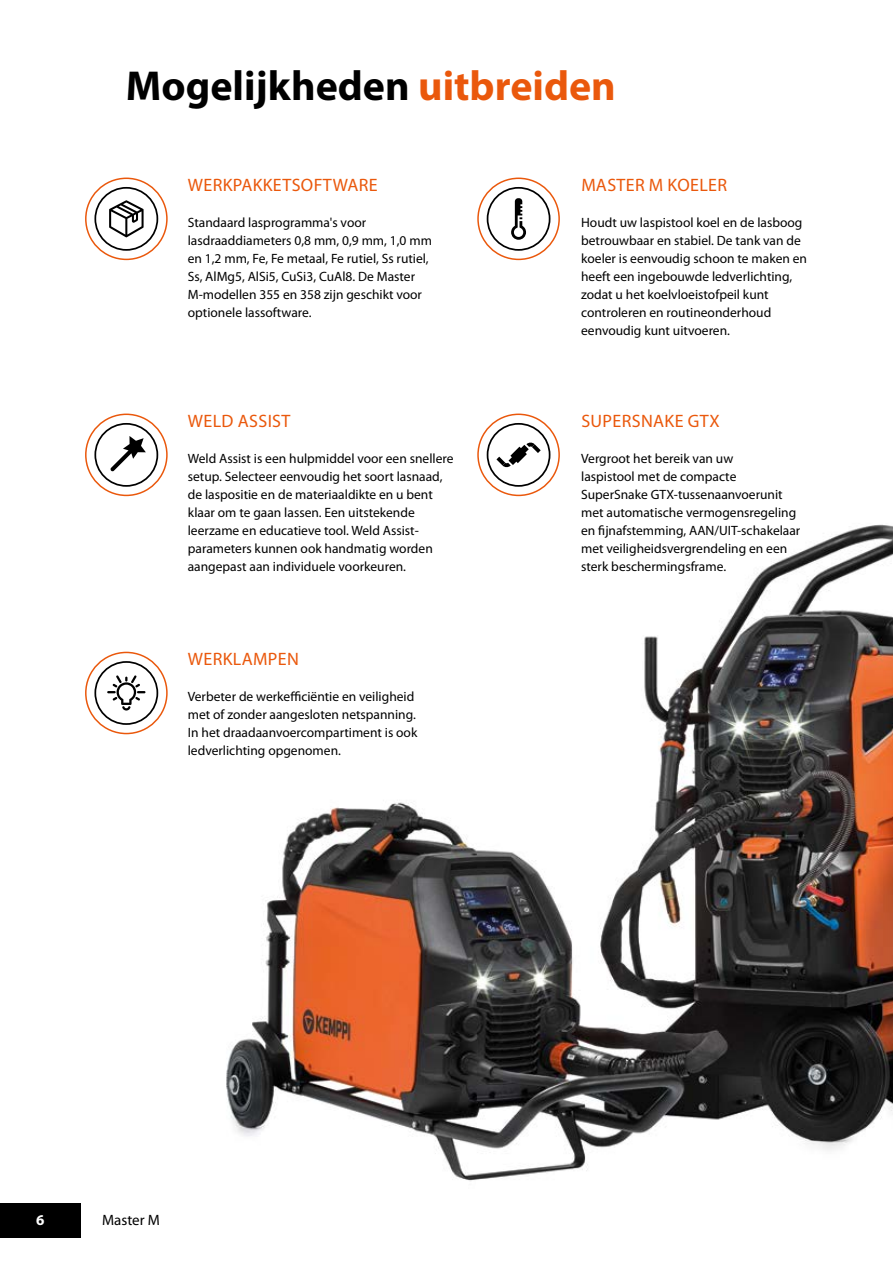
<style>
.page{position:relative;width:893px;height:1263px;background:#fff}
.page>*{position:absolute;margin:0;border:0;box-sizing:border-box;transform-origin:0 0}
.t1{font:700 42px "Myriad Pro";color:#000}
.t2{font:18px "Myriad Pro";letter-spacing:.02em;color:#ea580c}
.t3{font:15px "Myriad Pro";color:#000}
.t4{font:700 15px "Myriad Pro";color:#fff}
.t5{font:13.5px/18px "Myriad Pro";color:#000}
.s1{color:#ea580c}
</style>
<div class="page">
<img style="left:226px;top:255px;width:667px;height:926px">
<div style="left:0;top:1203px;width:81px;height:34px;background:#000"></div>
<div style="left:85px;top:178px;width:83px;height:82px;border:2px solid #ea580c;border-radius:50%"></div>
<svg style="left:94px;top:187px;width:64px;height:64px"></svg>
<div style="left:85px;top:652px;width:83px;height:82px;border:2px solid #ea580c;border-radius:50%"></div>
<svg style="left:94px;top:661px;width:64px;height:64px"></svg>
<div style="left:85px;top:414px;width:83px;height:82px;border:2px solid #ea580c;border-radius:50%"></div>
<svg style="left:94px;top:423px;width:64px;height:64px"></svg>
<div style="left:477px;top:178px;width:83px;height:82px;border:2px solid #ea580c;border-radius:50%"></div>
<svg style="left:487px;top:187px;width:63px;height:64px"></svg>
<div style="left:477px;top:414px;width:83px;height:82px;border:2px solid #ea580c;border-radius:50%"></div>
<svg style="left:487px;top:423px;width:63px;height:64px"></svg>
<h1 class="t1" style="left:126px;top:58px;width:492px">Mogelijkheden <span class="s1">uitbreiden</span></h1>
<h2 class="t2" style="left:188px;top:174px;width:191px">WERKPAKKETSOFTWARE</h2>
<p class="t5" style="left:188px;top:213px;width:246px">Standaard lasprogramma's voor lasdraaddiameters 0,8 mm, 0,9 mm, 1,0 mm en 1,2 mm, Fe, Fe metaal, Fe rutiel, Ss rutiel, Ss, AlMg5, AlSi5, CuSi3, CuAl8. De Master M-modellen 355 en 358 zijn geschikt voor optionele lassoftware.</p>
<h2 class="t2" style="left:188px;top:410px;width:104px">WELD ASSIST</h2>
<p class="t5" style="left:188px;top:449px;width:267px">Weld Assist is een hulpmiddel voor een snellere setup. Selecteer eenvoudig het soort lasnaad, de laspositie en de materiaaldikte en u bent klaar om te gaan lassen. Een uitstekende leerzame en educatieve tool. Weld Assist&shy;parameters kunnen ook handmatig worden aangepast aan individuele voorkeuren.</p>
<h2 class="t2" style="left:188px;top:648px;width:112px">WERKLAMPEN</h2>
<p class="t5" style="left:188px;top:687px;width:231px">Verbeter de werkefficiëntie en veiligheid met of zonder aangesloten netspanning.<br>In het draadaanvoercompartiment is ook ledverlichting opgenomen.</p>
<h2 class="t2" style="left:581px;top:174px;width:147px">MASTER M KOELER</h2>
<p class="t5" style="left:581px;top:213px;width:227px">Houdt uw laspistool koel en de lasboog betrouwbaar en stabiel. De tank van de koeler is eenvoudig schoon te maken en heeft een ingebouwde ledverlichting, zodat u het koelvloeistofpeil kunt controleren en routineonderhoud eenvoudig kunt uitvoeren.</p>
<h2 class="t2" style="left:581px;top:410px;width:140px">SUPERSNAKE GTX</h2>
<p class="t5" style="left:581px;top:449px;width:221px">Vergroot het bereik van uw<br>laspistool met de compacte SuperSnake GTX-tussenaanvoerunit met automatische vermogensregeling en fijnafstemming, AAN/UIT-schakelaar met veiligheidsvergrendeling en een sterk beschermingsframe.</p>
<p class="t4" style="left:36px;top:1210px;width:10px">6</p>
<p class="t3" style="left:102px;top:1210px;width:59px">Master M</p>
</div>
